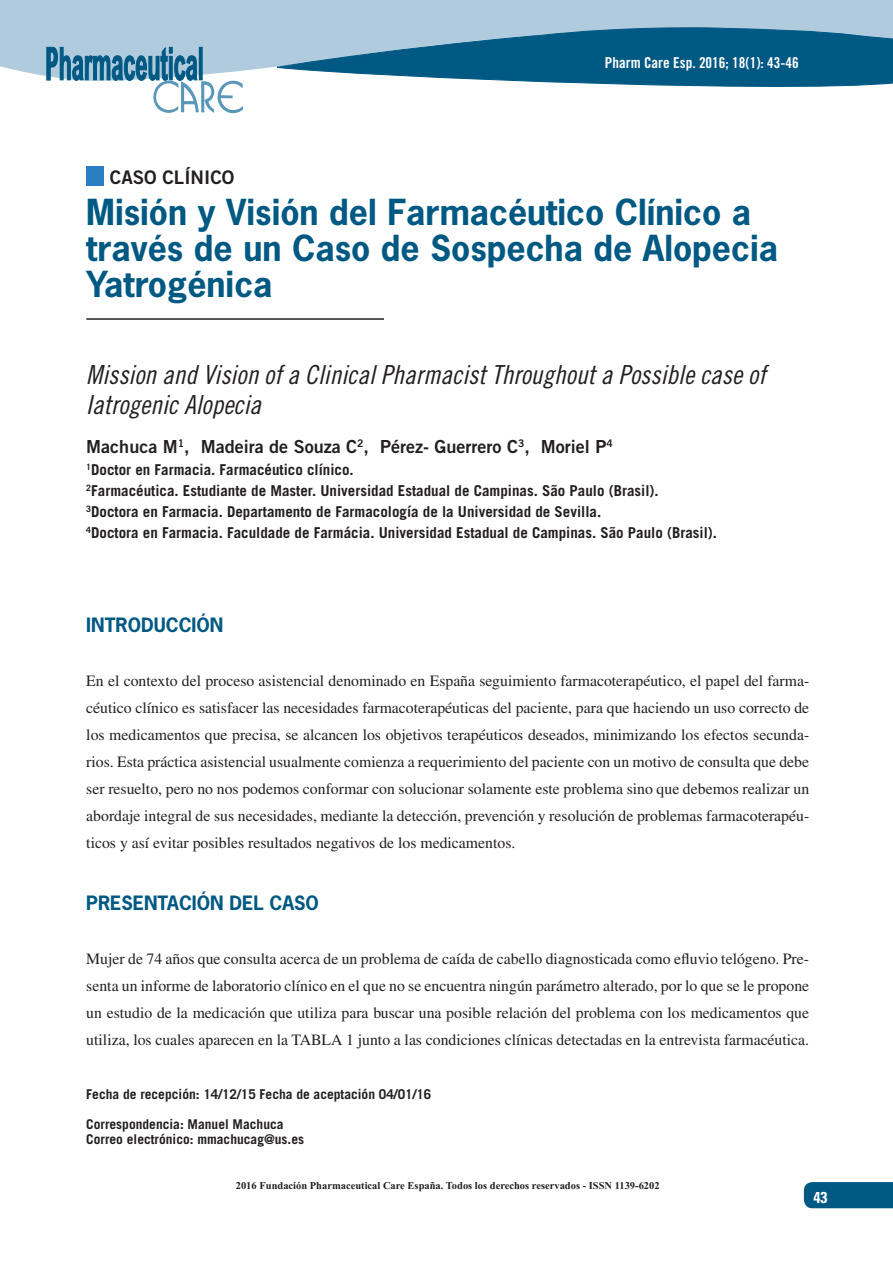
<style>
.page{position:relative;width:893px;height:1263px;background:#fff}
.page>*{position:absolute;margin:0;border:0;box-sizing:border-box;transform-origin:0 0}
.t1{font:700 33.75px/36px "News Gothic Std";color:#005983}
.t2{font:26.25px/30px "Trade Gothic LT Std Cn 18 Obl";color:#231f20}
.t3{font:18.75px "Trade Gothic LT Std Bd 2";color:#231f20}
.t4{font:700 18.6px "News Gothic Std";color:#005983}
.t5{font:18px "Trade Gothic LT Std Bd 2";color:#231f20}
.t6{font:15.75px/27px "Times LT Std";color:#231f20;text-align:justify}
.t7{font:700 condensed 15.75px "Univers";color:#fff}
.t8{font:700 15px/21px "Trade Gothic LT Std";color:#231f20}
.t9{font:15px "Trade Gothic LT Std Bd Cn 20";color:#fff}
.t10{font:700 13.5px/15px "Trade Gothic LT Std";color:#231f20}
.t11{font:10.5px "Times New Rom B";color:#231f20}
</style>
<div class="page">
<div style="left:804px;top:1182px;width:89px;height:26px;background:#005983"></div>
<div style="left:86px;top:167px;width:18px;height:19px;background:#2a7fc3"></div>
<div style="left:0;top:0;width:893px;height:76px;background:#b0cbde"></div>
<svg style="left:276px;top:26px;width:617px;height:61px;background:#3b7fa1"></svg>
<svg style="left:46px;top:47px;width:197px;height:66px"></svg>
<hr style="left:86px;top:318px;width:298px;height:2px;background:#231f20">
<p class="t9" style="left:605px;top:53px;width:196px">Pharm Care Esp. 2016; 18(1): 43-46</p>
<p class="t3" style="left:110px;top:165px;width:126px">CASO CLÍNICO</p>
<h1 class="t1" style="left:86px;top:194px;width:693px">Misión y Visión del Farmacéutico Clínico a través de un Caso de Sospecha de Alopecia<br>Yatrogénica</h1>
<h2 class="t2" style="left:86px;top:360px;width:681px">Mission and Vision of a Clinical Pharmacist Throughout a Possible case of<br>Iatrogenic Alopecia</h2>
<p class="t5" style="left:86px;top:436px;width:528px">Machuca M<sup>1</sup>, Madeira de Souza C<sup>2</sup>, Pérez- Guerrero C<sup>3</sup>, Moriel P<sup>4</sup></p>
<p class="t8" style="left:86px;top:458px;width:632px"><sup>1</sup>Doctor en Farmacia. Farmacéutico clínico.<br><sup>2</sup>Farmacéutica. Estudiante de Master. Universidad Estadual de Campinas. São Paulo (Brasil).<br><sup>3</sup>Doctora en Farmacia. Departamento de Farmacología de la Universidad de Sevilla.<br><sup>4</sup>Doctora en Farmacia. Faculdade de Farmácia. Universidad Estadual de Campinas. São Paulo (Brasil).</p>
<p class="t4" style="left:86px;top:613px;width:139px">INTRODUCCIÓN</p>
<p class="t6" style="left:86px;top:667px;width:724px">En el contexto del proceso asistencial denominado en España seguimiento farmacoterapéutico, el papel del farma&shy;céutico clínico es satisfacer las necesidades farmacoterapéuticas del paciente, para que haciendo un uso correcto de los medicamentos que precisa, se alcancen los objetivos terapéuticos deseados, minimizando los efectos secunda&shy;rios. Esta práctica asistencial usualmente comienza a requerimiento del paciente con un motivo de consulta que debe ser resuelto, pero no nos podemos conformar con solucionar solamente este problema sino que debemos realizar un abordaje integral de sus necesidades, mediante la detección, prevención y resolución de problemas farmacoterapéu&shy;ticos y así evitar posibles resultados negativos de los medicamentos.</p>
<p class="t4" style="left:86px;top:890px;width:234px">PRESENTACIÓN DEL CASO</p>
<p class="t6" style="left:86px;top:945px;width:724px">Mujer de 74 años que consulta acerca de un problema de caída de cabello diagnosticada como efluvio telógeno. Pre&shy;senta un informe de laboratorio clínico en el que no se encuentra ningún parámetro alterado, por lo que se le propone un estudio de la medicación que utiliza para buscar una posible relación del problema con los medicamentos que utiliza, los cuales aparecen en la TABLA 1 junto a las condiciones clínicas detectadas en la entrevista farmacéutica.</p>
<p class="t10" style="left:86px;top:1086px;width:347px">Fecha de recepción: 14/12/15 Fecha de aceptación 04/01/16</p>
<p class="t10" style="left:86px;top:1116px;width:219px">Correspondencia: Manuel Machuca<br>Correo electrónico: mmachucag@us.es</p>
<p class="t11" style="left:236px;top:1180px;width:425px">2016 Fundación Pharmaceutical Care España. Todos los derechos reservados - ISSN 1139-6202</p>
<p class="t7" style="left:813px;top:1188px;width:15px">43</p>
</div>
